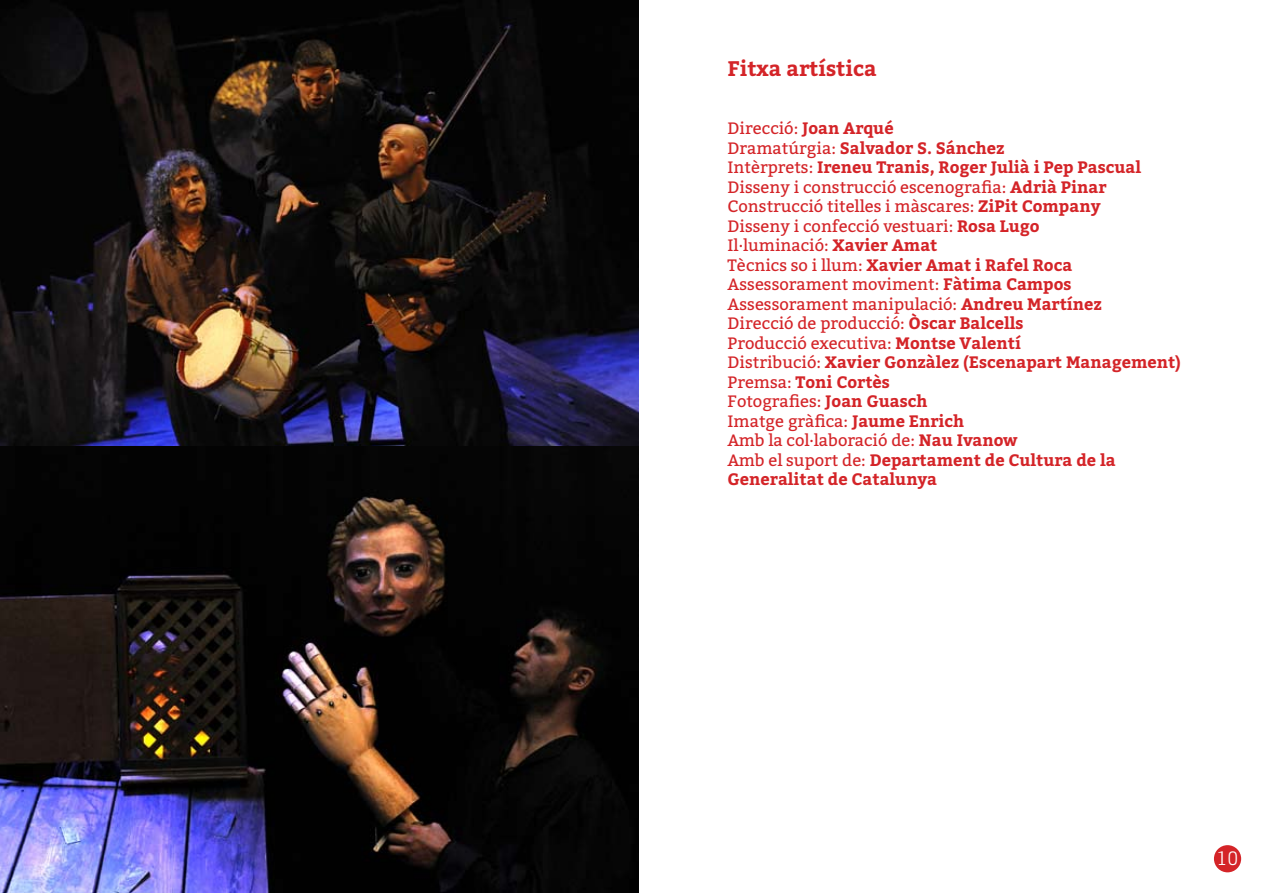
<style>
.page{position:relative;width:1263px;height:893px;background:#fff}
.page>*{position:absolute;margin:0;border:0;box-sizing:border-box;transform-origin:0 0}
.t1{font:700 21px "Bitter";color:#d42428}
.t2{font:18px "Apex Sans Book T";color:#fff}
.t3{font:16.5px/19.5px "Bitter";color:#d42428}
.s1{font-weight:700}
</style>
<div class="page">
<div style="left:1214px;top:845px;width:27px;height:27px;background:#d42428;border-radius:50%"></div>
<img style="left:0;top:0;width:639px;height:893px">
<p class="t1" style="left:728px;top:52px;width:151px">Fitxa artística</p>
<p class="t3" style="left:728px;top:118px;width:455px">Direcció: <span class="s1">Joan Arqué<br></span>Dramatúrgia: <span class="s1">Salvador S. Sánchez<br></span>Intèrprets: <span class="s1">Ireneu Tranis, Roger Julià i Pep Pascual </span>Disseny i construcció escenografia: <span class="s1">Adrià Pinar </span>Construcció titelles i màscares: <span class="s1">ZiPit Company<br></span>Disseny i confecció vestuari: <span class="s1">Rosa Lugo<br></span>Il·luminació: <span class="s1">Xavier Amat<br></span>Tècnics so i llum: <span class="s1">Xavier Amat i Rafel Roca </span>Assessorament moviment: <span class="s1">Fàtima Campos </span>Assessorament manipulació: <span class="s1">Andreu Martínez<br></span>Direcció de producció: <span class="s1">Òscar Balcells<br></span>Producció executiva: <span class="s1">Montse Valentí<br></span>Distribució: <span class="s1">Xavier Gonzàlez (Escenapart Management)<br></span>Premsa: <span class="s1">Toni Cortès<br></span>Fotografies: <span class="s1">Joan Guasch<br></span>Imatge gràfica: <span class="s1">Jaume Enrich<br></span>Amb la col·laboració de: <span class="s1">Nau Ivanow<br></span>Amb el suport de: <span class="s1">Departament de Cultura de la Generalitat de Catalunya</span></p>
<p class="t2" style="left:1217px;top:847px;width:23px">10</p>
</div>
